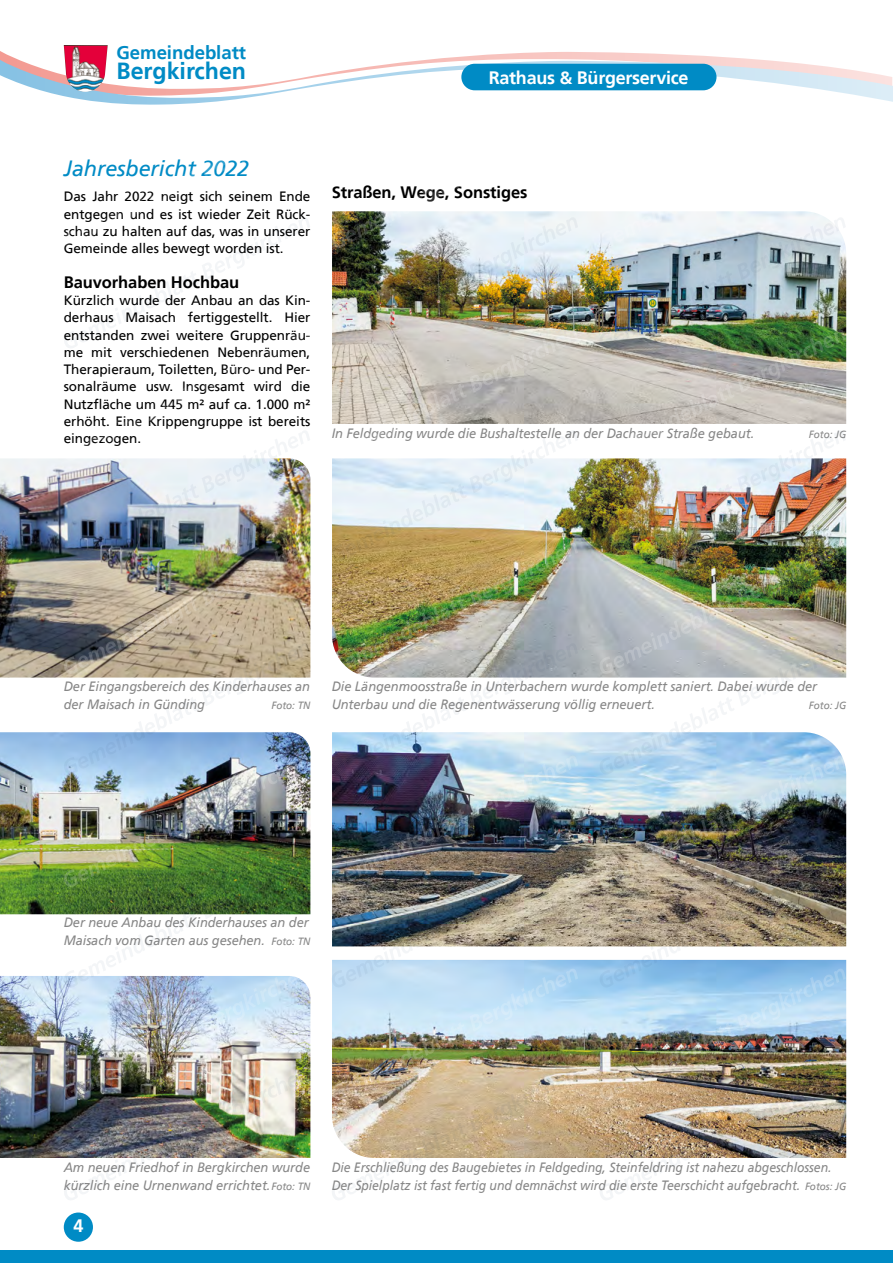
<style>
.page{position:relative;width:893px;height:1263px;background:#fff}
.page>*{position:absolute;margin:0;border:0;box-sizing:border-box;transform-origin:0 0}
.t1{font:700 23.25px "Frutiger";letter-spacing:-.005em;color:#008bc5}
._01_head_BK{font:italic 22.05px "Frutiger 56";letter-spacing:-.005em;color:#008bc5}
.t2{font:700 18.6px "Frutiger";letter-spacing:-.005em;color:#008bc5}
.t3{font:700 18px "Frutiger";letter-spacing:-.015em;color:#fff}
._03_grundtext_BK{font:700 16.5px "Frutiger";letter-spacing:-.005em;color:#000}
._03_grundtext_BK-2{font:13.5px/17.2px "Frutiger 55 Roman";letter-spacing:-.005em;color:#000;text-align:justify}
._03_bildunterschrift{font:italic 13.5px/18px "Frutiger 56";letter-spacing:-.005em;color:#878787;scale:.95 1}
._03_bildunterschrift-2{font:italic 13.5px/18px "Frutiger 56";letter-spacing:-.005em;color:#878787;scale:.91 1}
._03_bildunterschrift-3{font:italic 10.5px "Frutiger 56";letter-spacing:-.005em;color:#878787;scale:.95 1}
.s1{font-size:10.5px}
</style>
<div class="page">
<svg style="left:0;top:53px;width:893px;height:52px"></svg>
<div style="left:461px;top:64px;width:255px;height:26px;background:#008bc5;border-radius:13px"></div>
<div style="left:0;top:1250px;width:893px;height:13px;background:#008bc5"></div>
<div style="left:64px;top:1212px;width:29px;height:30px;background:#008bc5;border-radius:50%"></div>
<img style="left:64px;top:45px;width:44px;height:47px">
<img style="left:578px;top:211px;width:20px;height:213px">
<img style="left:578px;top:458px;width:20px;height:219px">
<img style="left:578px;top:960px;width:20px;height:198px">
<img style="left:578px;top:732px;width:20px;height:214px">
<img style="left:0;top:458px;width:63px;height:219px">
<img style="left:0;top:732px;width:63px;height:182px">
<img style="left:0;top:976px;width:63px;height:182px">
<img style="left:63px;top:218px;width:247px;height:982px">
<img style="left:332px;top:211px;width:246px;height:989px">
<img style="left:598px;top:211px;width:248px;height:989px">
<h3 class="t2" style="left:117px;top:44px;width:131px">Gemeindeblatt</h3>
<h1 class="t1" style="left:117px;top:60px;width:131px">Bergkirchen</h1>
<h3 class="t3" style="left:489px;top:70px;width:201px">Rathaus &amp; Bürgerservice</h3>
<p class="_01_head_BK" style="left:64px;top:158px;width:187px">Jahresbericht 2022</p>
<p class="_03_grundtext_BK-2" style="left:64px;top:189px;width:248px">Das Jahr 2022 neigt sich seinem Ende entgegen und es ist wieder Zeit Rück&shy;schau zu halten auf das, was in unserer Gemeinde alles bewegt worden ist.</p>
<p class="_03_grundtext_BK" style="left:64px;top:275px;width:177px">Bauvorhaben Hochbau</p>
<p class="_03_grundtext_BK-2" style="left:64px;top:292px;width:248px">Kürzlich wurde der Anbau an das Kin&shy;derhaus Maisach fertiggestellt. Hier entstanden zwei weitere Gruppenräu&shy;me mit verschiedenen Nebenräumen, Therapieraum, Toiletten, Büro- und Per&shy;sonalräume usw. Insgesamt wird die Nutzfläche um 445 m² auf ca. 1.000 m² erhöht. Eine Krippengruppe ist bereits eingezogen.</p>
<p class="_03_grundtext_BK" style="left:332px;top:185px;width:197px">Straßen, Wege, Sonstiges</p>
<p class="_03_bildunterschrift" style="left:332px;top:425px;width:446px">In Feldgeding wurde die Bushaltestelle an der Dachauer Straße gebaut.</p>
<p class="_03_bildunterschrift-3" style="left:809px;top:430px;width:41px">Foto: JG</p>
<p class="_03_bildunterschrift" style="left:64px;top:678px;width:261px">Der Eingangsbereich des Kinderhauses an der Maisach in Günding</p>
<p class="_03_bildunterschrift-3" style="left:271px;top:701px;width:43px">Foto: TN</p>
<p class="_03_bildunterschrift" style="left:332px;top:678px;width:513px">Die Längenmoosstraße in Unterbachern wurde komplett saniert. Dabei wurde der<br>Unterbau und die Regenentwässerung völlig erneuert.</p>
<p class="_03_bildunterschrift-3" style="left:809px;top:701px;width:41px">Foto: JG</p>
<p class="_03_bildunterschrift" style="left:64px;top:914px;width:261px">Der neue Anbau des Kinderhauses an der<br>Maisach vom Garten aus gesehen. <span class="s1">Foto: TN</span></p>
<p class="_03_bildunterschrift" style="left:64px;top:1159px;width:261px">Am neuen Friedhof in Bergkirchen wurde kürzlich eine Urnenwand errichtet.<span class="s1">Foto: TN</span></p>
<h3 class="t3" style="left:73px;top:1218px;width:12px">4</h3>
<p class="_03_bildunterschrift-2" style="left:332px;top:1159px;width:567px">Die Erschließung des Baugebietes in Feldgeding, Steinfeldring ist nahezu abgeschlossen.<br>Der Spielplatz ist fast fertig und demnächst wird die erste Teerschicht aufgebracht. <span class="s1">Fotos: JG</span></p>
</div>
